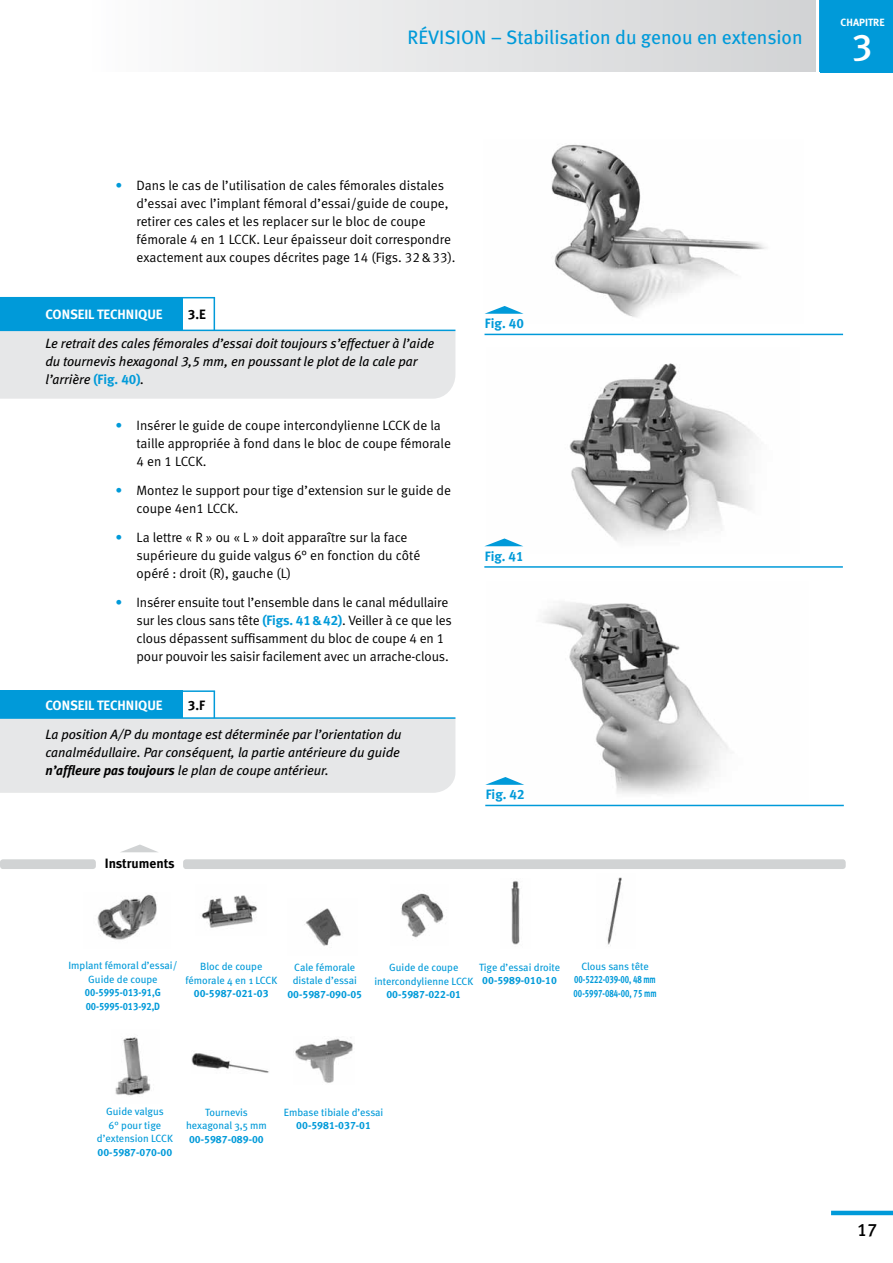
<style>
.page{position:relative;width:893px;height:1263px;background:#fff}
.page>*{position:absolute;margin:0;border:0;box-sizing:border-box;transform-origin:0 0}
.t1{font:37.5px "Meta Medium Expert";color:#fff}
.t2{font:19.5px "Meta Book LF";color:#009ad9}
.t3{font:18px "Meta Medium LF";color:#000}
.t4{font:13.5px/18px "Meta Normal LF";letter-spacing:-.005em;color:#000}
.t5{font:italic 13.5px/18px "Meta Book LF";color:#000}
.t6{font:13.5px "Meta Bold LF";color:#fff}
.t7{font:13.5px "Meta Bold LF";color:#009ad9}
.t8{font:13.5px "Meta Bold LF";color:#000}
.t9{font:10.5px/13.5px "Meta";color:#009ad9;text-align:center}
.t10{font:10.5px "Meta Bold LF";color:#009ad9}
.t11{font:10.5px/13.5px "Meta Bold LF";color:#009ad9;scale:.75 1}
.t12{font:10.5px/13.5px "Meta Bold LF";color:#009ad9;scale:.9 1}
.t13{font:10.5px "Meta Bold LF";color:#fff}
.s1{color:#009ad9}
.s2{font-family:"Meta Bold LF";font-style:normal;color:#009ad9}
.s3{font-family:"Meta Bold LF";color:#009ad9}
.s4{font-family:"Meta Bold LF"}
</style>
<div class="page">
<hr style="left:831px;top:1211px;width:62px;height:4px;background:#009ad9">
<div style="left:819px;top:0;width:74px;height:72px;background:#009ad9"></div>
<div style="left:83px;top:0;width:731px;height:72px;background:linear-gradient(to right,#fcfdfd,#d1d3d4)"></div>
<img style="left:543px;top:602px;width:185px;height:192px">
<img style="left:486px;top:363px;width:270px;height:184px">
<img style="left:551px;top:144px;width:216px;height:173px">
<hr style="left:484px;top:334px;width:359px;height:1px;background:#009ad9">
<svg style="left:484px;top:306px;width:40px;height:8px"></svg>
<div style="left:183px;top:859px;width:663px;height:10px;background:#d1d3d4;border-radius:3px"></div>
<div style="left:0;top:859px;width:96px;height:10px;background:#d1d3d4;border-radius:3px"></div>
<svg style="left:121px;top:844px;width:37px;height:8px"></svg>
<img style="left:201px;top:895px;width:56px;height:33px">
<img style="left:401px;top:893px;width:43px;height:45px">
<div style="left:0;top:297px;width:182px;height:33px;background:#009ad9"></div>
<div style="left:0;top:331px;width:455px;height:68px;background:#e6e7e8"></div>
<hr style="left:0;top:297px;width:215px;height:1px;background:#009ad9">
<hr style="left:0;top:330px;width:455px;height:1px;background:#009ad9">
<hr style="left:214px;top:298px;width:1px;height:33px;background:#009ad9">
<hr style="left:485px;top:805px;width:359px;height:1px;background:#009ad9">
<svg style="left:485px;top:777px;width:39px;height:8px"></svg>
<hr style="left:484px;top:566px;width:359px;height:2px;background:#009ad9">
<svg style="left:485px;top:538px;width:38px;height:8px"></svg>
<img style="left:192px;top:1053px;width:77px;height:20px">
<hr style="left:0;top:690px;width:215px;height:2px;background:#009ad9">
<svg style="left:0;top:691px;width:455px;height:102px"></svg>
<img style="left:511px;top:881px;width:9px;height:64px">
<img style="left:607px;top:877px;width:15px;height:69px">
<img style="left:295px;top:1037px;width:58px;height:46px">
<img style="left:304px;top:908px;width:37px;height:38px">
<img style="left:97px;top:894px;width:60px;height:46px">
<img style="left:115px;top:1037px;width:36px;height:59px">
<h2 class="t2" style="left:407px;top:25px;width:397px">RÉVISION – Stabilisation du genou en extension</h2>
<h2 class="t2" style="left:485px;top:25px;width:320px">Etablissement de la plate-forme tibiale</h2>
<p class="t13" style="left:841px;top:16px;width:45px">CHAPITRE</p>
<h1 class="t1" style="left:855px;top:25px;width:16px">1</h1>
<h1 class="t1" style="left:852px;top:25px;width:22px">3</h1>
<p class="t4" style="left:137px;top:176px;width:321px;text-indent:-21px"><span class="s1">•</span> Dans le cas de l’utilisation de cales fémorales distales d’essai avec l’implant fémoral d’essai/guide de coupe, retirer ces cales et les replacer sur le bloc de coupe fémorale 4 en 1 LCCK. Leur épaisseur doit correspondre exactement aux coupes décrites page 14 (Figs. 32&amp;33).</p>
<p class="t6" style="left:45px;top:306px;width:119px">CONSEIL TECHNIQUE</p>
<p class="t8" style="left:188px;top:306px;width:19px">3.E</p>
<p class="t5" style="left:45px;top:334px;width:390px">Le retrait des cales fémorales d’essai doit toujours s’effectuer à l’aide du tournevis hexagonal 3,5 mm, en poussant le plot de la cale par l’arrière <span class="s2">(Fig. 40)</span>.</p>
<p class="t4" style="left:137px;top:416px;width:316px;text-indent:-21px"><span class="s1">•</span> Insérer le guide de coupe intercondylienne LCCK de la taille appropriée à fond dans le bloc de coupe fémorale<br>4 en 1 LCCK.</p>
<p class="t4" style="left:137px;top:481px;width:316px;text-indent:-21px"><span class="s1">•</span> Montez le support pour tige d’extension sur le guide de coupe 4en1 LCCK.</p>
<p class="t4" style="left:137px;top:528px;width:285px;text-indent:-21px"><span class="s1">•</span> La lettre « R » ou « L » doit apparaître sur la face supérieure du guide valgus 6° en fonction du côté opéré : droit (R), gauche (L)</p>
<p class="t4" style="left:137px;top:593px;width:317px;text-indent:-21px"><span class="s1">•</span> Insérer ensuite tout l’ensemble dans le canal médullaire sur les clous sans tête <span class="s3">(Figs. 41&amp;42)</span>. Veiller à ce que les clous dépassent suffisamment du bloc de coupe 4 en 1 pour pouvoir les saisir facilement avec un arrache-clous.</p>
<p class="t6" style="left:45px;top:698px;width:119px">CONSEIL TECHNIQUE</p>
<p class="t8" style="left:188px;top:698px;width:19px">3.F</p>
<p class="t5" style="left:45px;top:725px;width:358px">La position A/P du montage est déterminée par l’orientation du canalmédullaire. Par conséquent, la partie antérieure du guide <span class="s4">n’affleure pas toujours</span> le plan de coupe antérieur.</p>
<p class="t8" style="left:105px;top:855px;width:71px">Instruments</p>
<p class="t7" style="left:485px;top:315px;width:40px">Fig. 40</p>
<p class="t7" style="left:485px;top:548px;width:40px">Fig. 41</p>
<p class="t7" style="left:486px;top:786px;width:40px">Fig. 42</p>
<p class="t9" style="left:68px;top:959px;width:111px">Implant fémoral d’essai/<br>Guide de coupe</p>
<p class="t12" style="left:85px;top:986px;width:86px">00-5995-013-91,G<br>00-5995-013-92,D</p>
<p class="t9" style="left:185px;top:960px;width:93px">Bloc de coupe fémorale 4 en 1 LCCK</p>
<p class="t10" style="left:194px;top:987px;width:76px">00-5987-021-03</p>
<p class="t9" style="left:293px;top:960px;width:66px;text-align:left">Cale fémorale distale d’essai</p>
<p class="t10" style="left:287px;top:988px;width:76px">00-5987-090-05</p>
<p class="t9" style="left:479px;top:960px;width:83px">Tige d’essai droite</p>
<p class="t10" style="left:482px;top:974px;width:76px">00-5989-010-10</p>
<p class="t9" style="left:374px;top:961px;width:101px">Guide de coupe intercondylienne LCCK</p>
<p class="t10" style="left:386px;top:988px;width:76px">00-5987-022-01</p>
<p class="t9" style="left:581px;top:959px;width:69px">Clous sans tête</p>
<p class="t11" style="left:573px;top:973px;width:112px">00-5222-039-00, 48 mm<br>00-5997-084-00, 75 mm</p>
<p class="t9" style="left:97px;top:1105px;width:78px">Guide valgus<br>6° pour tige d’extension LCCK</p>
<p class="t10" style="left:98px;top:1146px;width:76px">00-5987-070-00</p>
<p class="t9" style="left:186px;top:1105px;width:82px">Tournevis hexagonal 3,5 mm</p>
<p class="t10" style="left:189px;top:1133px;width:76px">00-5987-089-00</p>
<p class="t9" style="left:284px;top:1105px;width:101px">Embase tibiale d’essai</p>
<p class="t10" style="left:296px;top:1119px;width:76px">00-5981-037-01</p>
<h3 class="t3" style="left:857px;top:1219px;width:22px">17</h3>
</div>
